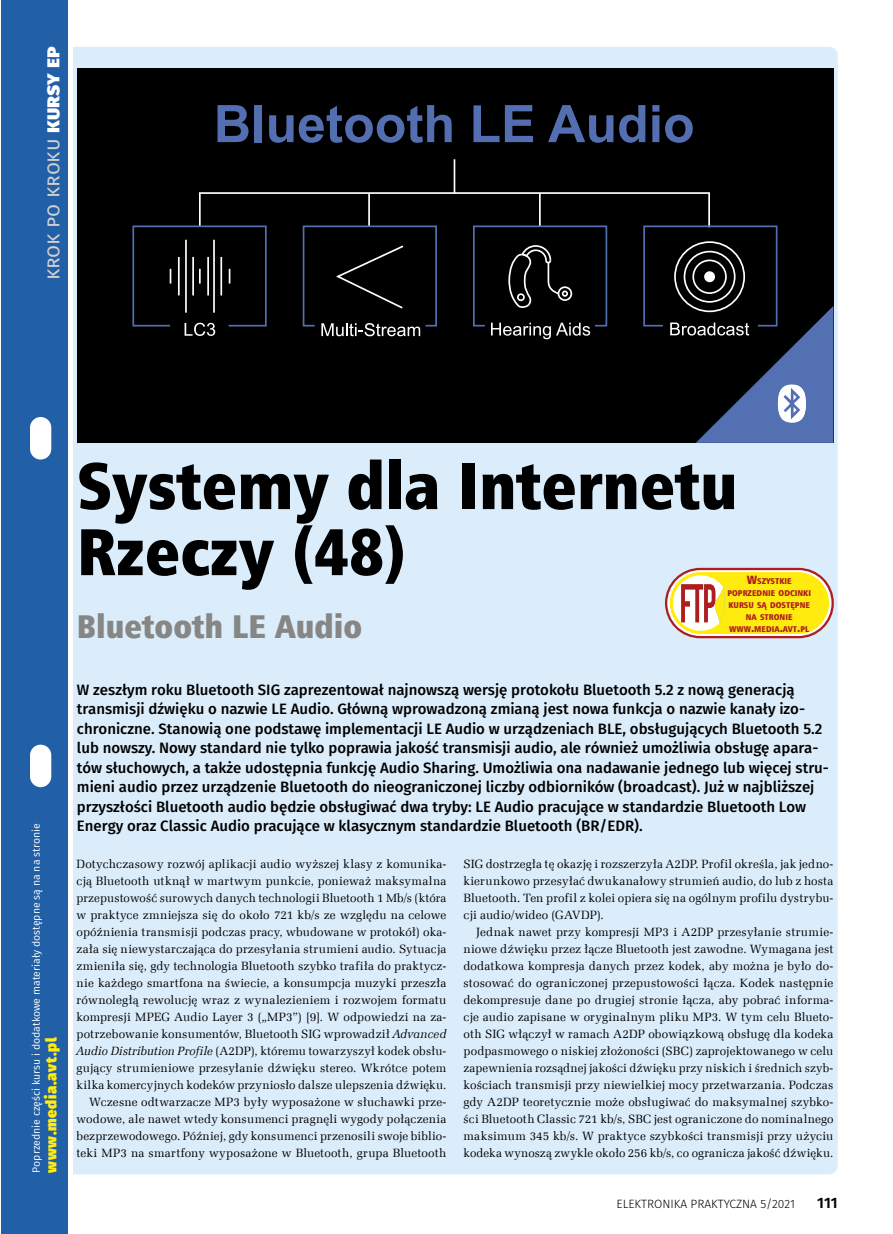
<style>
.page{position:relative;width:893px;height:1234px;background:#fff}
.page>*{position:absolute;margin:0;border:0;box-sizing:border-box;transform-origin:0 0}
.t1{font:66px/66px "Humnst 777 X Blk Cn EU";color:#000}
.t2{font:33px "Humnst 777 X Blk Cn EU";color:#868685}
.t3{font:21px "Fira Sans";letter-spacing:-.005em;color:#d0d0d0}
.t4{font:500 15px/19.5px "Fira Sans";color:#000}
.t5{font:900 15px "Fira Sans";letter-spacing:.05em;color:#ffec0e}
.t6{font:600 15px "Fira Sans";color:#000}
.t7{font:12px/17px "Zapf Ellipt EU";letter-spacing:.015em;color:#000;text-align:justify}
.t8{font:300 12px "Fira Sans";color:#000}
.t9{font:10.5px "Fira Sans";color:#fff}
.t10{font:8.4px/12px "Humnst 777 X Blk Cn EU";color:#af1e1f;text-align:center}
.s1{font-weight:800;color:#fff}
.s2{font-size:12px}
.s3{font-style:italic}
</style>
<div class="page">
<div style="left:6px;top:47px;width:832px;height:1127px;background:#dbecfa;border-radius:9px"></div>
<div style="left:1px;top:0;width:68px;height:1233px;background:#215fa7"></div>
<div style="left:30px;top:417px;width:21px;height:42px;background:#fff;border-radius:11px"></div>
<div style="left:30px;top:744px;width:21px;height:43px;background:#fff;border-radius:11px"></div>
<hr style="left:68px;top:0;width:4px;height:1233px;background:#fff">
<svg style="left:665px;top:567px;width:169px;height:71px;background:#f0d456"></svg>
<div style="left:77px;top:68px;width:756px;height:374px;background:#000"></div>
<hr style="left:454px;top:159px;width:1px;height:34px;background:#fff">
<svg style="left:132px;top:191px;width:701px;height:251px"></svg>
<svg style="left:218px;top:105px;width:31px;height:37px"></svg>
<div style="left:255px;top:105px;width:7px;height:37px;background:#536fb2"></div>
<svg style="left:269px;top:105px;width:183px;height:38px"></svg>
<svg style="left:473px;top:105px;width:60px;height:37px"></svg>
<svg style="left:548px;top:105px;width:65px;height:38px"></svg>
<svg style="left:619px;top:105px;width:26px;height:38px"></svg>
<svg style="left:652px;top:105px;width:7px;height:37px"></svg>
<svg style="left:665px;top:115px;width:28px;height:28px"></svg>
<h3 class="t3" style="left:36px;top:280px;width:235px;rotate:-90deg">Krok po kroku <span class="s1">Kursy EP</span></h3>
<h1 class="t1" style="left:77px;top:453px;width:662px">Systemy dla Internetu<br>Rzeczy (48)</h1>
<h2 class="t2" style="left:77px;top:604px;width:287px">Bluetooth LE Audio</h2>
<p class="t10" style="left:727px;top:574px;width:85px"><span class="s2">W</span>SZYSTKIE<br>POPRZEDNIE ODCINKI<br>KURSU SĄ DOSTĘPNE<br>NA STRONIE<br>WWW<span class="s2">.</span>MEDIA<span class="s2">.</span>AVT<span class="s2">.</span>PL</p>
<p class="t9" style="left:28px;top:1172px;width:350px;rotate:-90deg">Poprzednie części kursu i dodatkowe materiały dostępne są na na stronie</p>
<p class="t5" style="left:37px;top:1172px;width:137px;rotate:-90deg">www.media.avt.pl</p>
<p class="t4" style="left:77px;top:679px;width:754px">W zeszłym roku Bluetooth SIG zaprezentował najnowszą wersję protokołu Bluetooth 5.2 z nową generacją transmisji dźwięku o nazwie LE Audio. Główną wprowadzoną zmianą jest nowa funkcja o nazwie kanały izo&shy;chroniczne. Stanowią one podstawę implementacji LE Audio w urządzeniach BLE, obsługujących Bluetooth 5.2 lub nowszy. Nowy standard nie tylko poprawia jakość transmisji audio, ale również umożliwia obsługę apara&shy;tów słuchowych, a także udostępnia funkcję Audio Sharing. Umożliwia ona nadawanie jednego lub więcej stru&shy;mieni audio przez urządzenie Bluetooth do nieograniczonej liczby odbiorników (broadcast). Już w najbliższej przyszłości Bluetooth audio będzie obsługiwać dwa tryby: LE Audio pracujące w standardzie Bluetooth Low Energy oraz Classic Audio pracujące w klasycznym standardzie Bluetooth (BR/EDR).</p>
<p class="t7" style="left:77px;top:855px;width:371px;text-align:right">Dotychczasowy rozwój aplikacji audio wyższej klasy z komunika&shy;cją Bluetooth utknął w martwym punkcie, ponieważ maksymalna przepustowość surowych danych technologii Bluetooth 1 Mb/s (która w praktyce zmniejsza się do około 721 kb/s ze względu na celowe opóźnienia transmisji podczas pracy, wbudowane w protokół) oka&shy;zała się niewystarczająca do przesyłania strumieni audio. Sytuacja zmieniła się, gdy technologia Bluetooth szybko trafiła do praktycz&shy;nie każdego smartfona na świecie, a konsumpcja muzyki przeszła równoległą rewolucję wraz z wynalezieniem i rozwojem formatu kompresji MPEG Audio Layer 3 („MP3”) [9]. W odpowiedzi na za&shy;potrzebowanie konsumentów, Bluetooth SIG wprowadził <span class="s3">Advanced Audio Distribution Profile</span> (A2DP), któremu towarzyszył kodek obsłu&shy;gujący strumieniowe przesyłanie dźwięku stereo. Wkrótce potem kilka komercyjnych kodeków przyniosło dalsze ulepszenia dźwięku.<br>Wczesne odtwarzacze MP3 były wyposażone w słuchawki prze&shy;wodowe, ale nawet wtedy konsumenci pragnęli wygody połączenia bezprzewodowego. Później, gdy konsumenci przenosili swoje biblio&shy;teki MP3 na smartfony wyposażone w Bluetooth, grupa Bluetooth</p>
<p class="t7" style="left:463px;top:855px;width:371px">SIG dostrzegła tę okazję i rozszerzyła A2DP. Profil określa, jak jedno&shy;kierunkowo przesyłać dwukanałowy strumień audio, do lub z hosta Bluetooth. Ten profil z kolei opiera się na ogólnym profilu dystrybu&shy;cji audio/wideo (GAVDP).</p>
<p class="t7" style="left:463px;top:923px;width:371px;text-indent:13px">Jednak nawet przy kompresji MP3 i A2DP przesyłanie strumie&shy;niowe dźwięku przez łącze Bluetooth jest zawodne. Wymagana jest dodatkowa kompresja danych przez kodek, aby można je było do&shy;stosować do ograniczonej przepustowości łącza. Kodek następnie dekompresuje dane po drugiej stronie łącza, aby pobrać informa&shy;cje audio zapisane w oryginalnym pliku MP3. W tym celu Blueto&shy;oth SIG włączył w ramach A2DP obowiązkową obsługę dla kodeka podpasmowego o niskiej złożoności (SBC) zaprojektowanego w celu zapewnienia rozsądnej jakości dźwięku przy niskich i średnich szyb&shy;kościach transmisji przy niewielkiej mocy przetwarzania. Podczas gdy A2DP teoretycznie może obsługiwać do maksymalnej szybko&shy;ści Bluetooth Classic 721 kb/s, SBC jest ograniczone do nominalnego maksimum 345 kb/s. W praktyce szybkości transmisji przy użyciu kodeka wynoszą zwykle około 256 kb/s, co ogranicza jakość dźwięku.</p>
<p class="t8" style="left:617px;top:1195px;width:180px">ELEKTRONIKA PRAKTYCZNA 5/2021</p>
<p class="t6" style="left:817px;top:1190px;width:22px">111</p>
</div>
